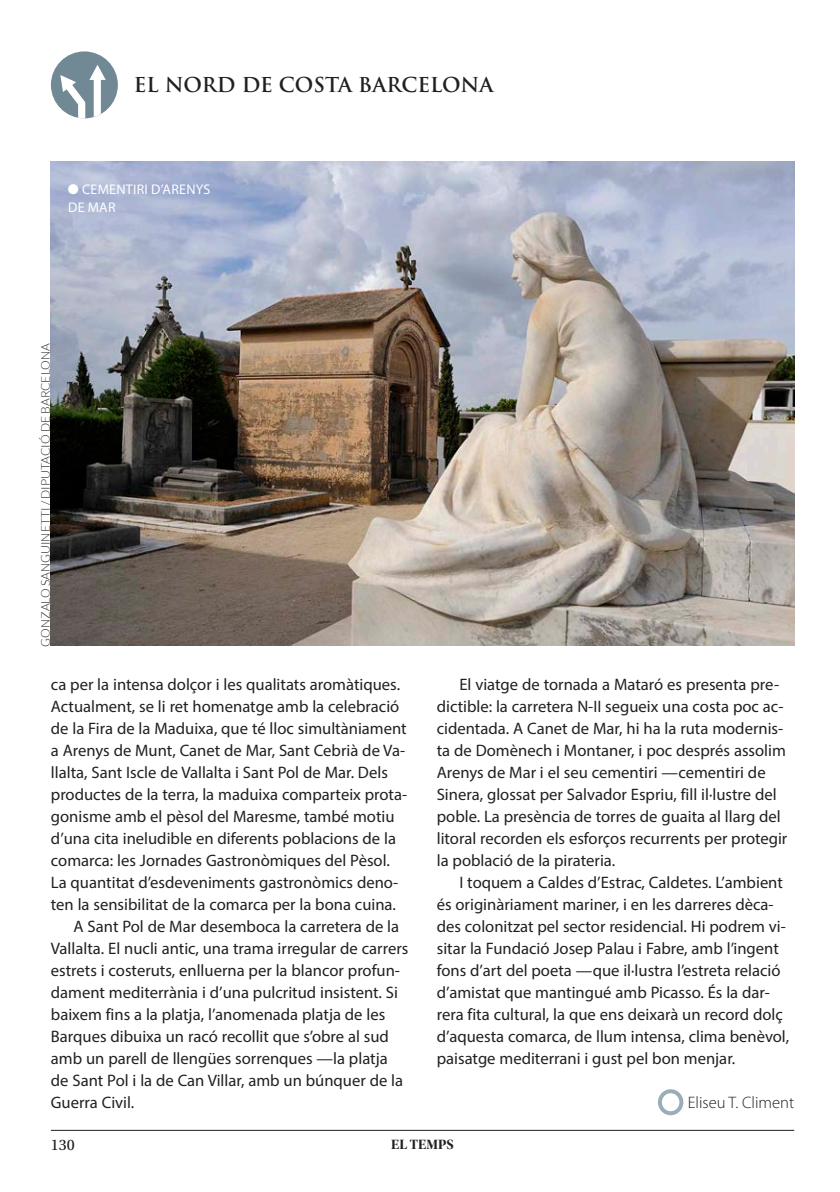
<style>
.page{position:relative;width:840px;height:1192px;background:#fff}
.page>*{position:absolute;margin:0;border:0;box-sizing:border-box;transform-origin:0 0}
.t1{font:700 20px "Trajan Pro";color:#231f20}
.t2{font:16.6px/22px "Myriad Pro";color:#231f20}
.t3{font:300 16.6px "Myriad Pro";color:#231f20}
.t4{font:16px "Utopia Std";color:#231f20}
.t5{font:14px/18px "Myriad Pro";letter-spacing:.02em;color:#fff}
.t6{font:14px "Utopia Std Bold Disp";color:#231f20}
.t7{font:300 12px "Lato";color:#231f20}
</style>
<div class="page">
<hr style="left:51px;top:1129px;width:743px;height:1px;background:#231f20">
<img style="left:51px;top:161px;width:743px;height:484px">
<div style="left:657px;top:1088px;width:26px;height:26px;border:4px solid #9aadb8;border-radius:50%"></div>
<div style="left:51px;top:51px;width:67px;height:67px;background:#708995;border-radius:50%"></div>
<svg style="left:60px;top:65px;width:46px;height:53px"></svg>
<p class="t1" style="left:134px;top:73px;width:361px">EL NORD DE COSTA BARCELONA</p>
<p class="t5" style="left:68px;top:180px;width:144px">● CEMENTIRI D’ARENYS<br>DE MAR</p>
<p class="t7" style="left:38px;top:646px;width:304px;rotate:-90deg">GONZALO SANGUINETTI / DIPUTACIÓ DE BARCELONA</p>
<p class="t2" style="left:51px;top:673px;width:350px">ca per la intensa dolçor i les qualitats aromàtiques.</p>
<p class="t2" style="left:51px;top:695px;width:350px">Actualment, se li ret homenatge amb la celebració</p>
<p class="t2" style="left:51px;top:717px;width:357px">de la Fira de la Maduixa, que té lloc simultàniament</p>
<p class="t2" style="left:51px;top:739px;width:355px">a Arenys de Munt, Canet de Mar, Sant Cebrià de Va-</p>
<p class="t2" style="left:51px;top:761px;width:338px">llalta, Sant Iscle de Vallalta i Sant Pol de Mar. Dels</p>
<p class="t2" style="left:51px;top:783px;width:358px">productes de la terra, la maduixa comparteix prota-</p>
<p class="t2" style="left:51px;top:805px;width:345px">gonisme amb el pèsol del Maresme, també motiu</p>
<p class="t2" style="left:51px;top:827px;width:346px">d’una cita ineludible en diferents poblacions de la</p>
<p class="t2" style="left:51px;top:849px;width:340px">comarca: les Jornades Gastronòmiques del Pèsol.</p>
<p class="t2" style="left:51px;top:871px;width:349px">La quantitat d’esdeveniments gastronòmics deno-</p>
<p class="t2" style="left:51px;top:893px;width:346px">ten la sensibilitat de la comarca per la bona cuina.</p>
<p class="t2" style="left:74px;top:915px;width:327px">A Sant Pol de Mar desemboca la carretera de la</p>
<p class="t2" style="left:51px;top:937px;width:359px">Vallalta. El nucli antic, una trama irregular de carrers</p>
<p class="t2" style="left:51px;top:959px;width:350px">estrets i costeruts, enlluerna per la blancor profun-</p>
<p class="t2" style="left:51px;top:981px;width:348px">dament mediterrània i d’una pulcritud insistent. Si</p>
<p class="t2" style="left:51px;top:1003px;width:336px">baixem fins a la platja, l’anomenada platja de les</p>
<p class="t2" style="left:51px;top:1025px;width:339px">Barques dibuixa un racó recollit que s’obre al sud</p>
<p class="t2" style="left:51px;top:1047px;width:338px">amb un parell de llengües sorrenques —la platja</p>
<p class="t2" style="left:51px;top:1069px;width:354px">de Sant Pol i la de Can Villar, amb un búnquer de la</p>
<p class="t2" style="left:51px;top:1091px;width:85px">Guerra Civil.</p>
<p class="t2" style="left:436px;top:673px;width:352px;text-indent:23px">El viatge de tornada a Mataró es presenta pre&shy;dictible: la carretera N-II segueix una costa poc ac&shy;cidentada. A Canet de Mar, hi ha la ruta modernis&shy;ta de Domènech i Montaner, i poc després assolim Arenys de Mar i el seu cementiri —cementiri de Sinera, glossat per Salvador Espriu, fill il·lustre del poble. La presència de torres de guaita al llarg del litoral recorden els esforços recurrents per protegir la població de la pirateria.</p>
<p class="t2" style="left:436px;top:871px;width:354px;text-indent:23px">I toquem a Caldes d’Estrac, Caldetes. L’ambient és originàriament mariner, i en les darreres dèca&shy;des colonitzat pel sector residencial. Hi podrem vi&shy;sitar la Fundació Josep Palau i Fabre, amb l’ingent fons d’art del poeta —que il·lustra l’estreta relació d’amistat que mantingué amb Picasso. És la dar&shy;rera fita cultural, la que ens deixarà un record dolç d’aquesta comarca, de llum intensa, clima benèvol, paisatge mediterrani i gust pel bon menjar.</p>
<p class="t3" style="left:687px;top:1093px;width:108px">Eliseu T. Climent</p>
<p class="t4" style="left:51px;top:1135px;width:25px">130</p>
<p class="t6" style="left:391px;top:1135px;width:64px">EL TEMPS</p>
</div>
